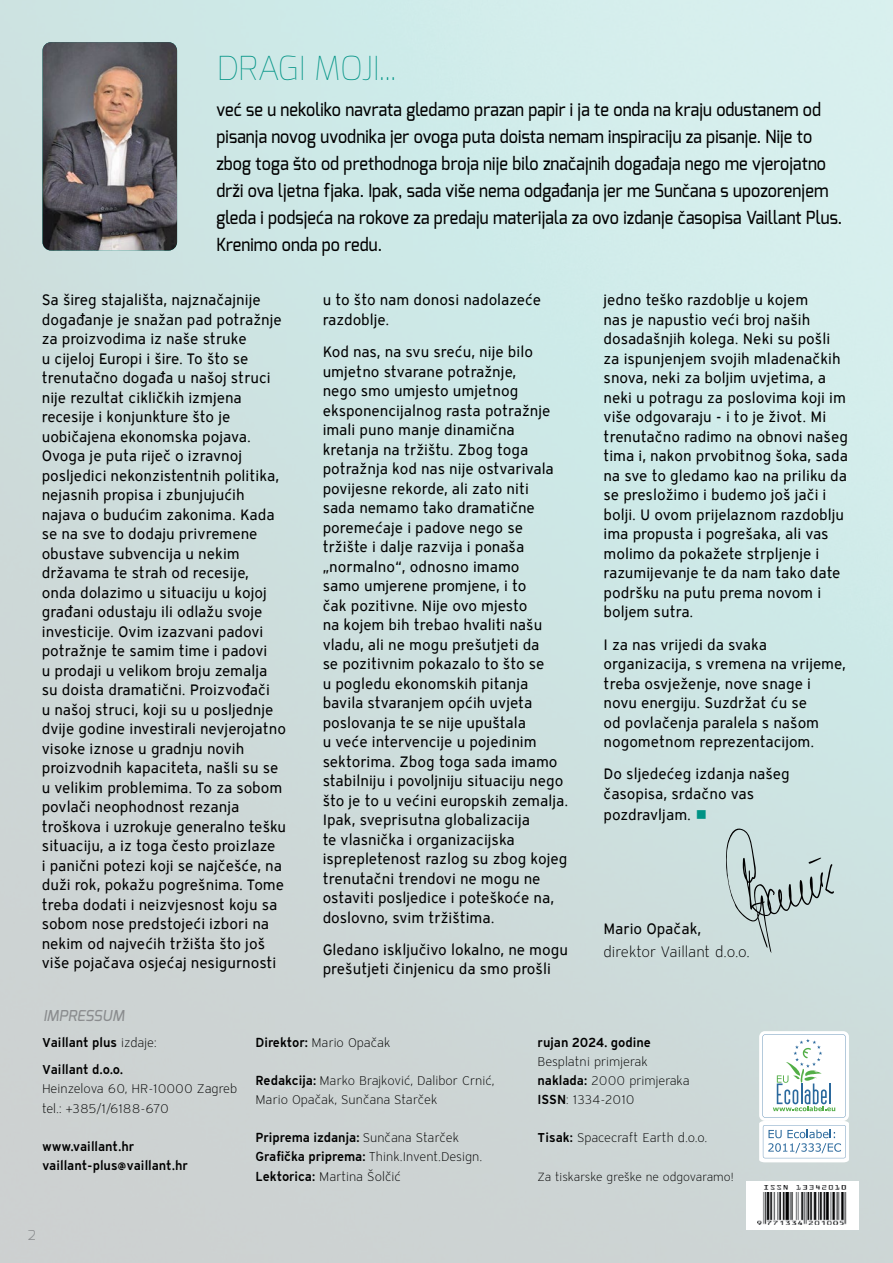
<style>
.page{position:relative;width:893px;height:1263px;background:#fff}
.page>*{position:absolute;margin:0;border:0;box-sizing:border-box;transform-origin:0 0}
.t1{font:100 33px "Exo";color:#009385}
.t2{font:500 18px/27px "Exo";letter-spacing:.01em;color:#000;scale:.9 1}
.t3{font:15px/19.5px "Vaillant 13 Book ETID";color:#000}
.t4{font:15px "Vaillant 13 Light TID";color:#000}
.t5{font:italic 500 15px "Exo";color:#8a8c8e}
.t6{font:300 13.5px "Exo";color:#8a8c8e}
.t7{font:12.75px/19.2px "Vaillant 13 Light TID";color:#000}
.t8{font:12.75px/27.6px "Vaillant 13 Demi TID";color:#000}
.t9{font:12px "Vaillant 13 Light TID";color:#000}
.s1{color:#009385}
.s2{font-family:"Vaillant 13 Light TID"}
.s3{font-family:"Vaillant 13 Demi TID"}
</style>
<div class="page">
<img style="left:0;top:0;width:893px;height:1263px">
<img style="left:43px;top:42px;width:134px;height:209px">
<div style="left:746px;top:1181px;width:113px;height:14px;background:#fff"></div>
<img style="left:764px;top:1186px;width:82px;height:4px">
<div style="left:746px;top:1192px;width:113px;height:38px;background:#fff"></div>
<img style="left:757px;top:1192px;width:89px;height:33px">
<div style="left:759px;top:1031px;width:90px;height:90px;background:#fff;border-radius:6px"></div>
<svg style="left:759px;top:1034px;width:90px;height:128px"></svg>
<hr style="left:829px;top:1083px;width:2px;height:21px;background:#2b699d">
<svg style="left:726px;top:826px;width:108px;height:127px;background:#bfd1d0"></svg>
<h1 class="t1" style="left:216px;top:47px;width:181px">DRAGI MOJI...</h1>
<p class="t2" style="left:216px;top:95px;width:697px">već se u nekoliko navrata gledamo prazan papir i ja te onda na kraju odustanem od pisanja novog uvodnika jer ovoga puta doista nemam inspiraciju za pisanje. Nije to zbog toga što od prethodnoga broja nije bilo značajnih događaja nego me vjerojatno drži ova ljetna fjaka. Ipak, sada više nema odgađanja jer me Sunčana s upozorenjem gleda i podsjeća na rokove za predaju materijala za ovo izdanje časopisa Vaillant Plus.<br>Krenimo onda po redu.</p>
<p class="t3" style="left:42px;top:290px;width:246px">Sa šireg stajališta, najznačajnije događanje je snažan pad potražnje za proizvodima iz naše struke<br>u cijeloj Europi i šire. To što se trenutačno događa u našoj struci nije rezultat cikličkih izmjena recesije i konjunkture što je uobičajena ekonomska pojava.<br>Ovoga je puta riječ o izravnoj posljedici nekonzistentnih politika, nejasnih propisa i zbunjujućih najava o budućim zakonima. Kada se na sve to dodaju privremene obustave subvencija u nekim državama te strah od recesije, onda dolazimo u situaciju u kojoj građani odustaju ili odlažu svoje investicije. Ovim izazvani padovi potražnje te samim time i padovi<br>u prodaji u velikom broju zemalja su doista dramatični. Proizvođači<br>u našoj struci, koji su u posljednje dvije godine investirali nevjerojatno visoke iznose u gradnju novih proizvodnih kapaciteta, našli su se u velikim problemima. To za sobom povlači neophodnost rezanja troškova i uzrokuje generalno tešku situaciju, a iz toga često proizlaze<br>i panični potezi koji se najčešće, na duži rok, pokažu pogrešnima. Tome treba dodati i neizvjesnost koju sa sobom nose predstojeći izbori na nekim od najvećih tržišta što još više pojačava osjećaj nesigurnosti</p>
<p class="t3" style="left:323px;top:290px;width:220px">u to što nam donosi nadolazeće razdoblje.</p>
<p class="t3" style="left:323px;top:342px;width:247px">Kod nas, na svu sreću, nije bilo umjetno stvarane potražnje,<br>nego smo umjesto umjetnog eksponencijalnog rasta potražnje imali puno manje dinamična kretanja na tržištu. Zbog toga potražnja kod nas nije ostvarivala povijesne rekorde, ali zato niti<br>sada nemamo tako dramatične poremećaje i padove nego se tržište i dalje razvija i ponaša „normalno“, odnosno imamo<br>samo umjerene promjene, i to<br>čak pozitivne. Nije ovo mjesto<br>na kojem bih trebao hvaliti našu vladu, ali ne mogu prešutjeti da<br>se pozitivnim pokazalo to što se<br>u pogledu ekonomskih pitanja bavila stvaranjem općih uvjeta poslovanja te se nije upuštala<br>u veće intervencije u pojedinim sektorima. Zbog toga sada imamo stabilniju i povoljniju situaciju nego što je to u većini europskih zemalja.<br>Ipak, sveprisutna globalizacija<br>te vlasnička i organizacijska isprepletenost razlog su zbog kojeg trenutačni trendovi ne mogu ne ostaviti posljedice i poteškoće na, doslovno, svim tržištima.</p>
<p class="t3" style="left:323px;top:940px;width:247px">Gledano isključivo lokalno, ne mogu prešutjeti činjenicu da smo prošli</p>
<p class="t3" style="left:604px;top:290px;width:246px">jedno teško razdoblje u kojem<br>nas je napustio veći broj naših dosadašnjih kolega. Neki su pošli za ispunjenjem svojih mladenačkih snova, neki za boljim uvjetima, a neki u potragu za poslovima koji im više odgovaraju - i to je život. Mi trenutačno radimo na obnovi našeg tima i, nakon prvobitnog šoka, sada na sve to gledamo kao na priliku da se presložimo i budemo još jači i bolji. U ovom prijelaznom razdoblju ima propusta i pogrešaka, ali vas molimo da pokažete strpljenje i razumijevanje te da nam tako date podršku na putu prema novom i boljem sutra.</p>
<p class="t3" style="left:604px;top:634px;width:244px">I za nas vrijedi da svaka organizacija, s vremena na vrijeme, treba osvježenje, nove snage i novu energiju. Suzdržat ću se<br>od povlačenja paralela s našom nogometnom reprezentacijom.</p>
<p class="t3" style="left:604px;top:764px;width:188px">Do sljedećeg izdanja našeg časopisa, srdačno vas</p>
<p class="t3" style="left:604px;top:804px;width:105px">pozdravljam. <span class="s1">■</span></p>
<p class="t3" style="left:604px;top:919px;width:99px">Mario Opačak,</p>
<p class="t4" style="left:604px;top:942px;width:148px">direktor Vaillant d.o.o.</p>
<p class="t5" style="left:43px;top:1005px;width:83px">IMPRESSUM</p>
<p class="t8" style="left:42px;top:1028px;width:116px">Vaillant plus <span class="s2">izdaje:<br></span>Vaillant d.o.o.</p>
<p class="t7" style="left:42px;top:1079px;width:197px">Heinzelova 60, HR-10000 Zagreb tel.: +385/1/6188-670</p>
<p class="t8" style="left:42px;top:1136px;width:148px;line-height:19.2px">www.vaillant.hr vaillant-plus@vaillant.hr</p>
<p class="t7" style="left:255px;top:1032px;width:136px"><span class="s3">Direktor:</span> Mario Opačak</p>
<p class="t7" style="left:255px;top:1070px;width:240px"><span class="s3">Redakcija:</span> Marko Brajković, Dalibor Crnić,<br>Mario Opačak, Sunčana Starček</p>
<p class="t8" style="left:255px;top:1123px;width:205px">Priprema izdanja: <span class="s2">Sunčana Starček</span></p>
<p class="t7" style="left:255px;top:1147px;width:228px"><span class="s3">Grafička priprema:</span> Think.Invent.Design.<br><span class="s3">Lektorica:</span> Martina Šolčić</p>
<p class="t6" style="left:28px;top:1227px;width:10px">2</p>
<p class="t8" style="left:538px;top:1028px;width:115px">rujan 2024. godine</p>
<p class="t7" style="left:538px;top:1051px;width:154px">Besplatni primjerak <span class="s3">naklada:</span> 2000 primjeraka<br><span class="s3">ISSN</span>: 1334-2010</p>
<p class="t7" style="left:538px;top:1128px;width:171px"><span class="s3">Tisak:</span> Spacecraft Earth d.o.o.</p>
<p class="t9" style="left:538px;top:1168px;width:198px">Za tiskarske greške ne odgovaramo!</p>
</div>
